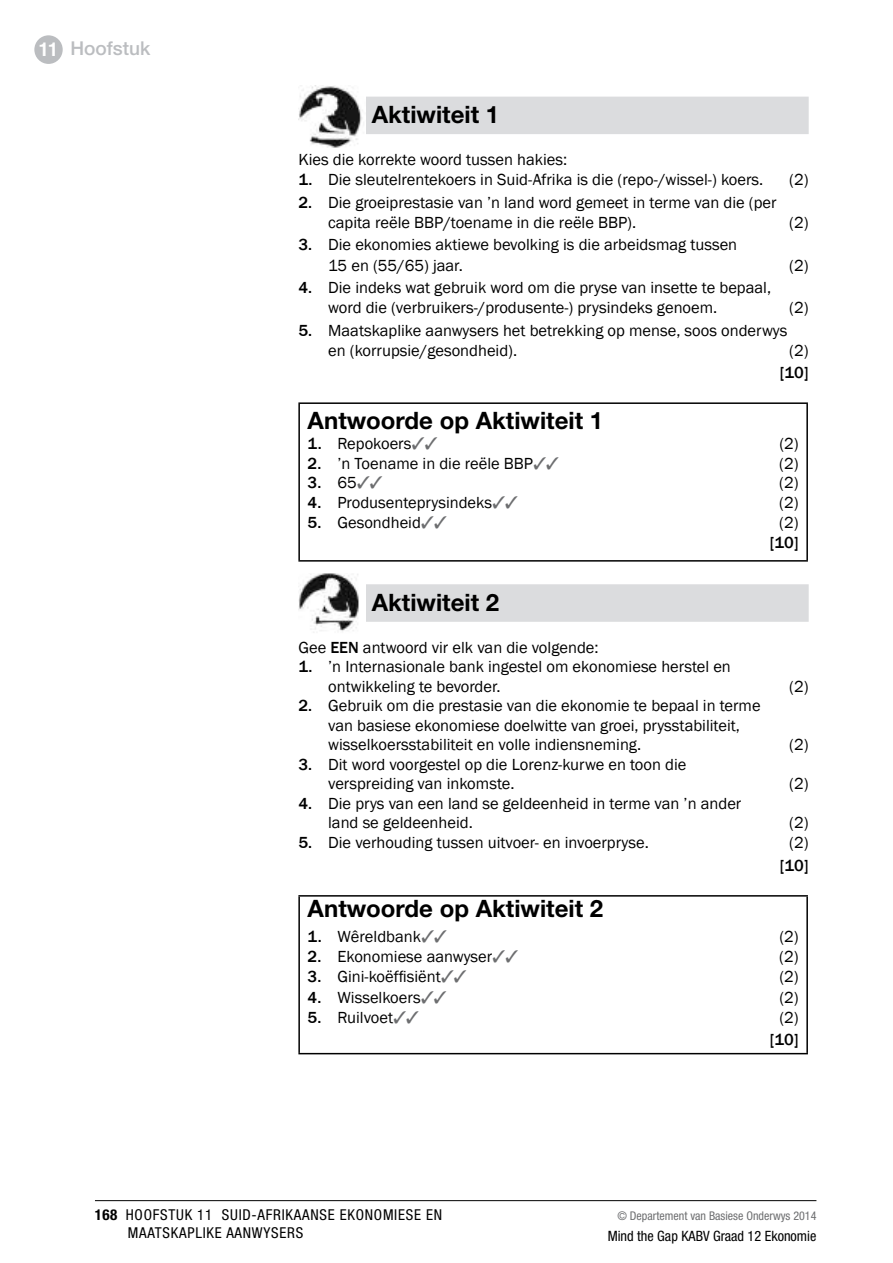
<style>
.page{position:relative;width:893px;height:1263px;background:#fff}
.page>*{position:absolute;margin:0;border:0;box-sizing:border-box;transform-origin:0 0}
.t1{font:700 24px "Helvetica Neue LT Std";color:#000}
.t2{font:500 19.05px "Helvetica Neue LT Std";color:#bbbdc0}
.t3{font:16.5px/19.5px "Franklin Gothic";color:#000}
.t4{font:500 16.5px "Franklin Gothic";letter-spacing:-.01em;color:#000}
.t5{font:condensed 15px "Helvetica Neue LT Std";letter-spacing:.05em;color:#000}
.t6{font:condensed 14.25px "Helvetica Neue LT Std";color:#000}
.t7{font:condensed 12px "Helvetica Neue LT Std";color:#6d6e70}
.s1{font-family:"Helvetica Infant";font-weight:700;color:#fff}
.s2{font-weight:500}
.s3{color:#6d6e70}
.s4{font-weight:400}
.s5{font-weight:700}
</style>
<div class="page">
<hr style="left:95px;top:1200px;width:721px;height:1px;background:#000">
<div style="left:34px;top:35px;width:29px;height:29px;background:#bbbdc0;border-radius:50%"></div>
<div style="left:298px;top:97px;width:511px;height:37px;background:#dbdcde"></div>
<div style="left:298px;top:584px;width:511px;height:38px;background:#dbdcde"></div>
<img style="left:298px;top:85px;width:67px;height:63px">
<hr style="left:298px;top:402px;width:510px;height:2px;background:#000">
<hr style="left:298px;top:404px;width:2px;height:156px;background:#000">
<hr style="left:806px;top:404px;width:2px;height:156px;background:#000">
<hr style="left:298px;top:560px;width:510px;height:2px;background:#000">
<img style="left:298px;top:573px;width:67px;height:60px">
<hr style="left:298px;top:895px;width:510px;height:2px;background:#000">
<hr style="left:298px;top:897px;width:2px;height:156px;background:#000">
<hr style="left:806px;top:897px;width:2px;height:156px;background:#000">
<hr style="left:298px;top:1053px;width:510px;height:1px;background:#000">
<p class="t2" style="left:38px;top:37px;width:113px"><span class="s1">11</span> Hoofstuk</p>
<h1 class="t1" style="left:372px;top:100px;width:129px">Aktiwiteit 1</h1>
<p class="t3" style="left:298px;top:150px;width:270px">Kies die korrekte woord tussen hakies:</p>
<p class="t3" style="left:298px;top:170px;width:466px"><span class="s2">1.</span> Die sleutelrentekoers in Suid-Afrika is die (repo-/wissel-) koers.</p>
<p class="t3" style="left:789px;top:170px;width:21px">(2)</p>
<p class="t3" style="left:328px;top:192px;width:450px;line-height:20.2px;text-indent:-30px"><span class="s2">2.</span> Die groeiprestasie van ’n land word gemeet in terme van die (per capita reële BBP/toename in die reële BBP).</p>
<p class="t3" style="left:789px;top:213px;width:21px">(2)</p>
<p class="t3" style="left:328px;top:235px;width:411px;line-height:20.2px;text-indent:-30px"><span class="s2">3.</span> Die ekonomies aktiewe bevolking is die arbeidsmag tussen<br>15 en (55/65) jaar.</p>
<p class="t3" style="left:328px;top:278px;width:444px;line-height:20.2px;text-indent:-30px"><span class="s2">4.</span> Die indeks wat gebruik word om die pryse van insette te bepaal, word die (verbruikers-/produsente-) prysindeks genoem.</p>
<p class="t3" style="left:789px;top:256px;width:21px">(2)</p>
<p class="t3" style="left:789px;top:298px;width:21px">(2)</p>
<p class="t3" style="left:328px;top:320px;width:461px;line-height:20.2px;text-indent:-30px"><span class="s2">5.</span> Maatskaplike aanwysers het betrekking op mense, soos onderwys en (korrupsie/gesondheid).</p>
<p class="t3" style="left:789px;top:341px;width:21px">(2)</p>
<p class="t4" style="left:780px;top:362px;width:30px">[10]</p>
<h1 class="t1" style="left:308px;top:405px;width:297px">Antwoorde op Aktiwiteit 1</h1>
<p class="t3" style="left:308px;top:434px;width:131px"><span class="s2">1.</span> Repokoers<span class="s3">✓✓</span></p>
<p class="t3" style="left:779px;top:434px;width:21px">(2)</p>
<p class="t3" style="left:308px;top:454px;width:253px"><span class="s2">2.</span> ’n Toename in die reële BBP<span class="s3">✓✓</span></p>
<p class="t3" style="left:779px;top:454px;width:21px">(2)</p>
<p class="t4" style="left:308px;top:472px;width:76px">3. <span class="s4">65</span><span class="s3">✓✓</span></p>
<p class="t3" style="left:779px;top:473px;width:21px">(2)</p>
<p class="t3" style="left:308px;top:493px;width:212px"><span class="s2">4.</span> Produsenteprysindeks<span class="s3">✓✓</span></p>
<p class="t3" style="left:779px;top:493px;width:21px">(2)</p>
<p class="t3" style="left:308px;top:513px;width:140px"><span class="s2">5.</span> Gesondheid<span class="s3">✓✓</span></p>
<p class="t3" style="left:779px;top:513px;width:21px">(2)</p>
<p class="t4" style="left:770px;top:532px;width:30px">[10]</p>
<h1 class="t1" style="left:372px;top:588px;width:129px">Aktiwiteit 2</h1>
<p class="t3" style="left:298px;top:638px;width:302px">Gee <span class="s2">EEN</span> antwoord vir elk van die volgende:</p>
<p class="t3" style="left:328px;top:657px;width:404px;text-indent:-30px"><span class="s2">1.</span> ’n Internasionale bank ingestel om ekonomiese herstel en ontwikkeling te bevorder.</p>
<p class="t3" style="left:328px;top:696px;width:434px;text-indent:-30px"><span class="s2">2.</span> Gebruik om die prestasie van die ekonomie te bepaal in terme van basiese ekonomiese doelwitte van groei, prysstabiliteit, wisselkoersstabiliteit en volle indiensneming.</p>
<p class="t3" style="left:328px;top:755px;width:360px;text-indent:-30px"><span class="s2">3.</span> Dit word voorgestel op die Lorenz-kurwe en toon die verspreiding van inkomste.</p>
<p class="t3" style="left:328px;top:794px;width:415px;text-indent:-30px"><span class="s2">4.</span> Die prys van een land se geldeenheid in terme van ’n ander land se geldeenheid.</p>
<p class="t3" style="left:789px;top:677px;width:21px">(2)</p>
<p class="t3" style="left:789px;top:735px;width:21px">(2)</p>
<p class="t3" style="left:789px;top:774px;width:21px">(2)</p>
<p class="t3" style="left:789px;top:813px;width:21px">(2)</p>
<p class="t3" style="left:298px;top:833px;width:352px"><span class="s2">5.</span> Die verhouding tussen uitvoer- en invoerpryse.</p>
<p class="t3" style="left:789px;top:833px;width:21px">(2)</p>
<p class="t4" style="left:780px;top:855px;width:30px">[10]</p>
<h1 class="t1" style="left:308px;top:894px;width:297px">Antwoorde op Aktiwiteit 2</h1>
<p class="t3" style="left:308px;top:927px;width:141px"><span class="s2">1.</span> Wêreldbank<span class="s3">✓✓</span></p>
<p class="t3" style="left:779px;top:927px;width:21px">(2)</p>
<p class="t3" style="left:308px;top:947px;width:212px"><span class="s2">2.</span> Ekonomiese aanwyser<span class="s3">✓✓</span></p>
<p class="t3" style="left:779px;top:947px;width:21px">(2)</p>
<p class="t3" style="left:308px;top:967px;width:160px"><span class="s2">3.</span> Gini-koëffisiënt<span class="s3">✓✓</span></p>
<p class="t3" style="left:779px;top:967px;width:21px">(2)</p>
<p class="t3" style="left:308px;top:987px;width:140px"><span class="s2">4.</span> Wisselkoers<span class="s3">✓✓</span></p>
<p class="t3" style="left:779px;top:987px;width:21px">(2)</p>
<p class="t3" style="left:308px;top:1008px;width:113px"><span class="s2">5.</span> Ruilvoet<span class="s3">✓✓</span></p>
<p class="t3" style="left:779px;top:1008px;width:21px">(2)</p>
<p class="t4" style="left:770px;top:1029px;width:30px">[10]</p>
<p class="t5" style="left:95px;top:1206px;width:349px"><span class="s5">168</span> HOOFSTUK 11 SUID-AFRIKAANSE EKONOMIESE EN</p>
<p class="t7" style="left:617px;top:1209px;width:200px">© Departement van Basiese Onderwys 2014</p>
<p class="t5" style="left:128px;top:1224px;width:177px">MAATSKAPLIKE AANWYSERS</p>
<p class="t6" style="left:608px;top:1227px;width:210px">Mind the Gap KABV Graad 12 Ekonomie</p>
</div>
